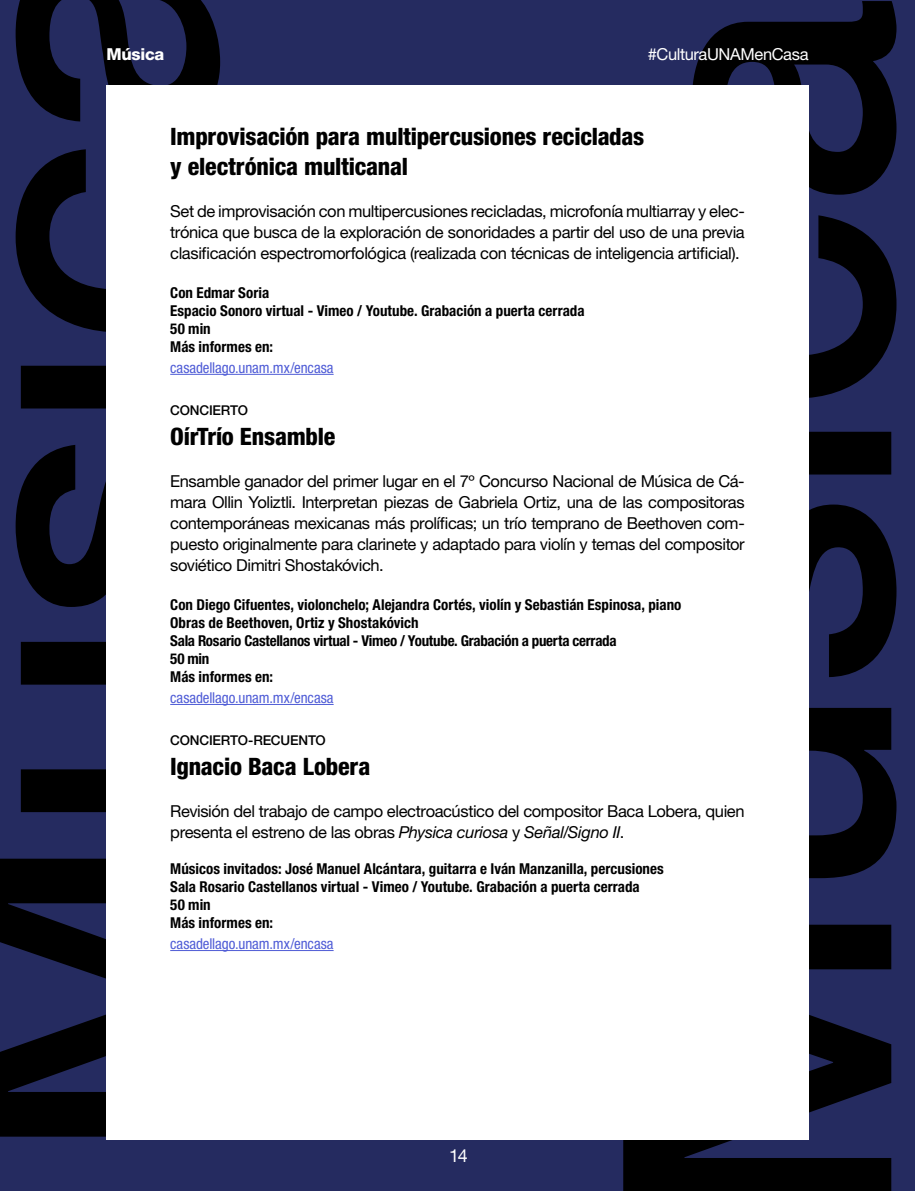
<style>
.page{position:relative;width:915px;height:1191px;background:#fff}
.page>*{position:absolute;margin:0;border:0;box-sizing:border-box;transform-origin:0 0}
.t1{font:500 375px/675.8px "Helvetica Neue LT Pro";letter-spacing:-.01em;color:#000}
.t2{font:800 condensed 24px/30px "Helvetica Neue LT Pro";letter-spacing:-.01em;color:#000}
.t3{font:18px "Helvetica Neue";color:#fff}
.t4{font:16.5px/21px "Helvetica Neue LT Pro";letter-spacing:-.025em;color:#000;text-align:justify}
.t5{font:16.5px "Helvetica Neue LT Pro";letter-spacing:-.025em;color:#fff}
.t6{font:800 16.5px "Helvetica Neue LT Pro";letter-spacing:-.015em;color:#fff}
.t7{font:700 condensed 15px/18px "Helvetica Neue LT Pro";color:#000}
.t8{font:condensed 15px "Helvetica Neue LT Pro";letter-spacing:-.005em;color:#4f5cd6}
.t9{font:500 13.5px "Helvetica Neue LT Pro";letter-spacing:-.015em;color:#000}
.s1{font-style:italic}
</style>
<div class="page">
<div style="left:0;top:0;width:914px;height:1191px;background:#252b60"></div>
<div style="left:106px;top:85px;width:702px;height:1055px;background:#fff"></div>
<hr style="left:170px;top:374px;width:163px;height:1px;background:#4f5cd6">
<hr style="left:170px;top:704px;width:163px;height:1px;background:#4f5cd6">
<hr style="left:170px;top:950px;width:163px;height:1px;background:#4f5cd6">
<h1 class="t1" style="left:-260px;top:1230px;width:1299px;rotate:-90deg">Música<br>Música</h1>
<p class="t6" style="left:106px;top:44px;width:59px">Música</p>
<p class="t5" style="left:647px;top:44px;width:162px">#CulturaUNAMenCasa</p>
<h2 class="t2" style="left:170px;top:121px;width:475px">Improvisación para multipercusiones recicladas y electrónica multicanal</h2>
<p class="t4" style="left:170px;top:200px;width:576px">Set de improvisación con multipercusiones recicladas, microfonía multiarray y elec&shy;trónica que busca de la exploración de sonoridades a partir del uso de una previa clasificación espectromorfológica (realizada con técnicas de inteligencia artificial).</p>
<p class="t7" style="left:170px;top:283px;width:416px">Con Edmar Soria<br>Espacio Sonoro virtual - Vimeo / Youtube. Grabación a puerta cerrada<br>50 min<br>Más informes en:</p>
<p class="t8" style="left:170px;top:359px;width:165px">casadellago.unam.mx/encasa</p>
<p class="t9" style="left:170px;top:402px;width:79px">CONCIERTO</p>
<h2 class="t2" style="left:170px;top:421px;width:166px">OírTrío Ensamble</h2>
<p class="t4" style="left:170px;top:470px;width:576px">Ensamble ganador del primer lugar en el 7º Concurso Nacional de Música de Cá&shy;mara Ollin Yoliztli. Interpretan piezas de Gabriela Ortiz, una de las compositoras contemporáneas mexicanas más prolíficas; un trío temprano de Beethoven com&shy;puesto originalmente para clarinete y adaptado para violín y temas del compositor soviético Dimitri Shostakóvich.</p>
<p class="t7" style="left:170px;top:595px;width:512px">Con Diego Cifuentes, violonchelo; Alejandra Cortés, violín y Sebastián Espinosa, piano Obras de Beethoven, Ortiz y Shostakóvich<br>Sala Rosario Castellanos virtual - Vimeo / Youtube. Grabación a puerta cerrada<br>50 min<br>Más informes en:</p>
<p class="t8" style="left:170px;top:689px;width:165px">casadellago.unam.mx/encasa</p>
<p class="t9" style="left:170px;top:732px;width:157px">CONCIERTO-RECUENTO</p>
<h2 class="t2" style="left:170px;top:751px;width:201px">Ignacio Baca Lobera</h2>
<p class="t4" style="left:170px;top:800px;width:575px">Revisión del trabajo de campo electroacústico del compositor Baca Lobera, quien presenta el estreno de las obras <span class="s1">Physica curiosa</span> y <span class="s1">Señal/Signo II</span>.</p>
<p class="t7" style="left:170px;top:859px;width:495px">Músicos invitados: José Manuel Alcántara, guitarra e Iván Manzanilla, percusiones Sala Rosario Castellanos virtual - Vimeo / Youtube. Grabación a puerta cerrada<br>50 min<br>Más informes en:</p>
<p class="t8" style="left:170px;top:935px;width:165px">casadellago.unam.mx/encasa</p>
<p class="t3" style="left:449px;top:1143px;width:20px">14</p>
</div>
